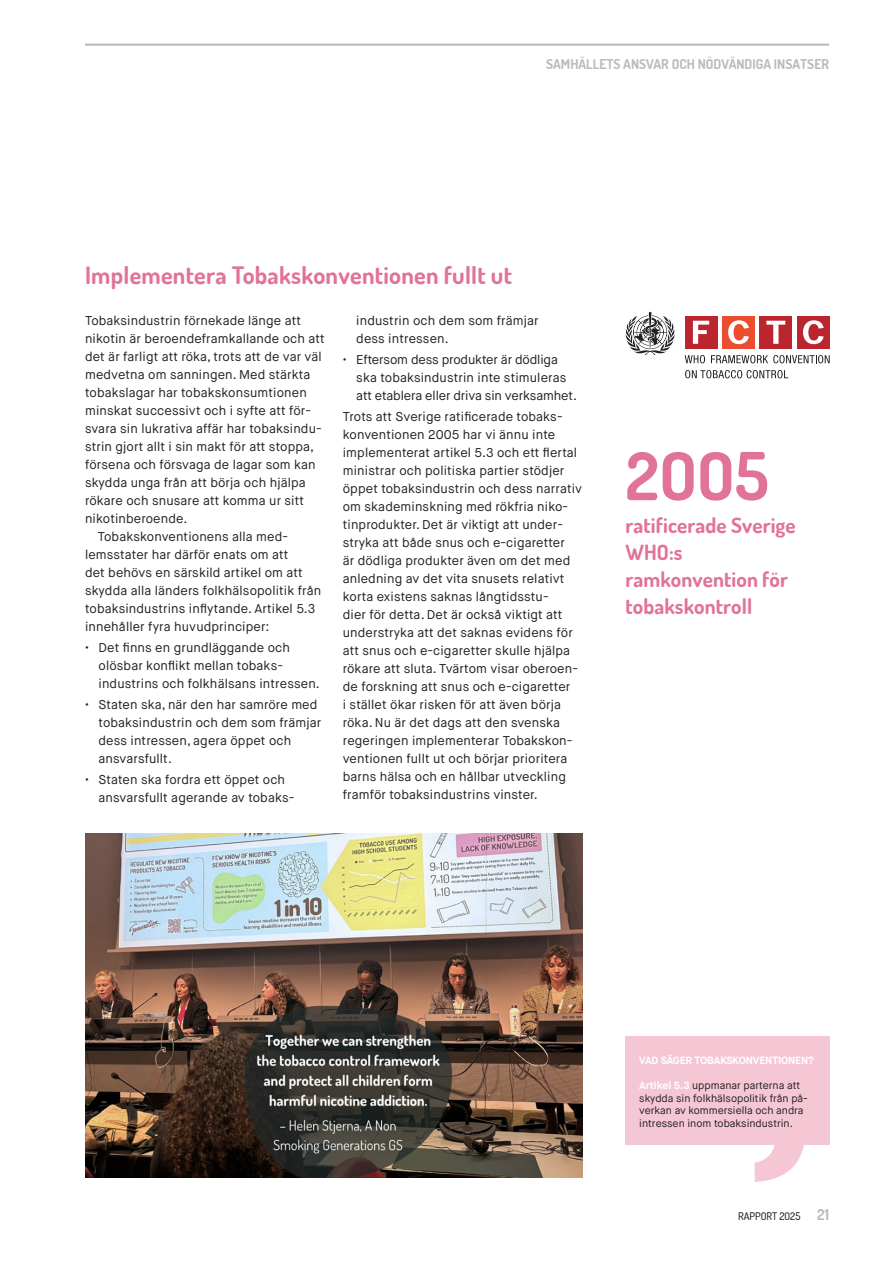
<style>
.page{position:relative;width:893px;height:1263px;background:#fff}
.page>*{position:absolute;margin:0;border:0;box-sizing:border-box;transform-origin:0 0}
.t1{font:428.55px "Maison Neue";color:#f5c7d5}
.t2{font:700 66px "Dosis";color:#e1729a}
.t3{font:700 24px "Dosis";letter-spacing:.01em;color:#e1729a}
.t4{font:700 21px/27px "Dosis";letter-spacing:.005em;color:#e1729a}
.t5{font:700 13.5px "Dosis";color:#babbbe}
.t6{font:12.75px/18px "Maison Neue";letter-spacing:.01em;color:#231f20}
.t7{font:12.75px/18px "Maison Neue";letter-spacing:-.01em;color:#231f20}
.t8{font:10.5px/12.6px "Maison Neue";color:#231f20}
.t9{font:700 10.5px "Maison Neue";letter-spacing:-.015em;color:#fff}
.t10{font:500 10.5px "Dosis";color:#231f20}
.s1{font-weight:700;color:#fff}
.s2{font-weight:700;font-size:15px;color:#babbbe}
</style>
<div class="page">
<hr style="left:85px;top:44px;width:744px;height:2px;background:#babbbe">
<div style="left:625px;top:1036px;width:204px;height:109px;background:#f5c7d5"></div>
<svg style="left:685px;top:355px;width:20px;height:8px"></svg>
<svg style="left:711px;top:355px;width:119px;height:8px"></svg>
<svg style="left:685px;top:370px;width:103px;height:8px"></svg>
<svg style="left:625px;top:312px;width:50px;height:43px"></svg>
<div style="left:685px;top:316px;width:32px;height:33px;background:#ba252e"></div>
<svg style="left:693px;top:321px;width:16px;height:23px"></svg>
<div style="left:722px;top:316px;width:33px;height:33px;background:#eb4e2e"></div>
<svg style="left:728px;top:320px;width:21px;height:24px"></svg>
<div style="left:797px;top:316px;width:33px;height:33px;background:#ba252e"></div>
<svg style="left:803px;top:320px;width:21px;height:24px"></svg>
<div style="left:759px;top:316px;width:33px;height:33px;background:#ba252e"></div>
<svg style="left:766px;top:321px;width:19px;height:23px"></svg>
<img style="left:85px;top:833px;width:498px;height:345px">
<p class="t5" style="left:546px;top:55px;width:285px">SAMHÄLLETS ANSVAR OCH NÖDVÄNDIGA INSATSER</p>
<p class="t3" style="left:85px;top:260px;width:429px">Implementera Tobakskonventionen fullt ut</p>
<p class="t6" style="left:85px;top:311px;width:241px">Tobaksindustrin förnekade länge att nikotin är beroendeframkallande och att det är farligt att röka, trots att de var väl medvetna om sanningen. Med stärkta tobakslagar har tobakskonsumtionen minskat successivt och i syfte att för&shy;svara sin lukrativa affär har tobaksindu&shy;strin gjort allt i sin makt för att stoppa, försena och försvaga de lagar som kan skydda unga från att börja och hjälpa rökare och snusare att komma ur sitt nikotinberoende.</p>
<p class="t6" style="left:85px;top:527px;width:238px;text-indent:13px">Tobakskonventionens alla med&shy;lemsstater har därför enats om att<br>det behövs en särskild artikel om att skydda alla länders folkhälsopolitik från tobaksindustrins inflytande. Artikel 5.3 innehåller fyra huvudprinciper:</p>
<p class="t6" style="left:85px;top:638px;width:206px">• Det finns en grundläggande och</p>
<p class="t6" style="left:99px;top:656px;width:186px">olösbar konflikt mellan tobaks-</p>
<p class="t6" style="left:99px;top:674px;width:223px">industrins och folkhälsans intressen.</p>
<p class="t6" style="left:99px;top:695px;width:224px;text-indent:-14px">• Staten ska, när den har samröre med tobaksindustrin och dem som främjar dess intressen, agera öppet och ansvarsfullt.</p>
<p class="t6" style="left:85px;top:770px;width:202px">• Staten ska fordra ett öppet och</p>
<p class="t6" style="left:99px;top:788px;width:197px">ansvarsfullt agerande av tobaks-</p>
<p class="t6" style="left:356px;top:311px;width:184px">industrin och dem som främjar</p>
<p class="t6" style="left:356px;top:329px;width:94px">dess intressen.</p>
<p class="t7" style="left:356px;top:350px;width:222px;text-indent:-14px">• Eftersom dess produkter är dödliga ska tobaksindustrin inte stimuleras att etablera eller driva sin verksamhet.</p>
<p class="t6" style="left:343px;top:407px;width:241px">Trots att Sverige ratificerade tobaks&shy;konventionen 2005 har vi ännu inte implementerat artikel 5.3 och ett flertal ministrar och politiska partier stödjer öppet tobaksindustrin och dess narrativ om skademinskning med rökfria niko&shy;tinprodukter. Det är viktigt att under&shy;stryka att både snus och e-cigaretter<br>är dödliga produkter även om det med anledning av det vita snusets relativt korta existens saknas långtidsstu-<br>dier för detta. Det är också viktigt att understryka att det saknas evidens för att snus och e-cigaretter skulle hjälpa rökare att sluta. Tvärtom visar oberoen&shy;de forskning att snus och e-cigaretter<br>i stället ökar risken för att även börja röka. Nu är det dags att den svenska regeringen implementerar Tobakskon&shy;ventionen fullt ut och börjar prioritera barns hälsa och en hållbar utveckling framför tobaksindustrins vinster.</p>
<p class="t2" style="left:625px;top:433px;width:145px">2005</p>
<p class="t4" style="left:625px;top:511px;width:172px">ratificerade Sverige<br>WHO:s ramkonvention för tobakskontroll</p>
<p class="t9" style="left:639px;top:1053px;width:176px">VAD SÄGER TOBAKSKONVENTIONEN?</p>
<p class="t8" style="left:639px;top:1079px;width:170px"><span class="s1">Artikel 5.3</span> uppmanar parterna att skydda sin folkhälsopolitik från på&shy;verkan av kommersiella och andra intressen inom tobaksindustrin.</p>
<p class="t1" style="left:714px;top:969px;width:134px">’</p>
<p class="t10" style="left:738px;top:1210px;width:93px">RAPPORT 2025 <span class="s2">21</span></p>
</div>
